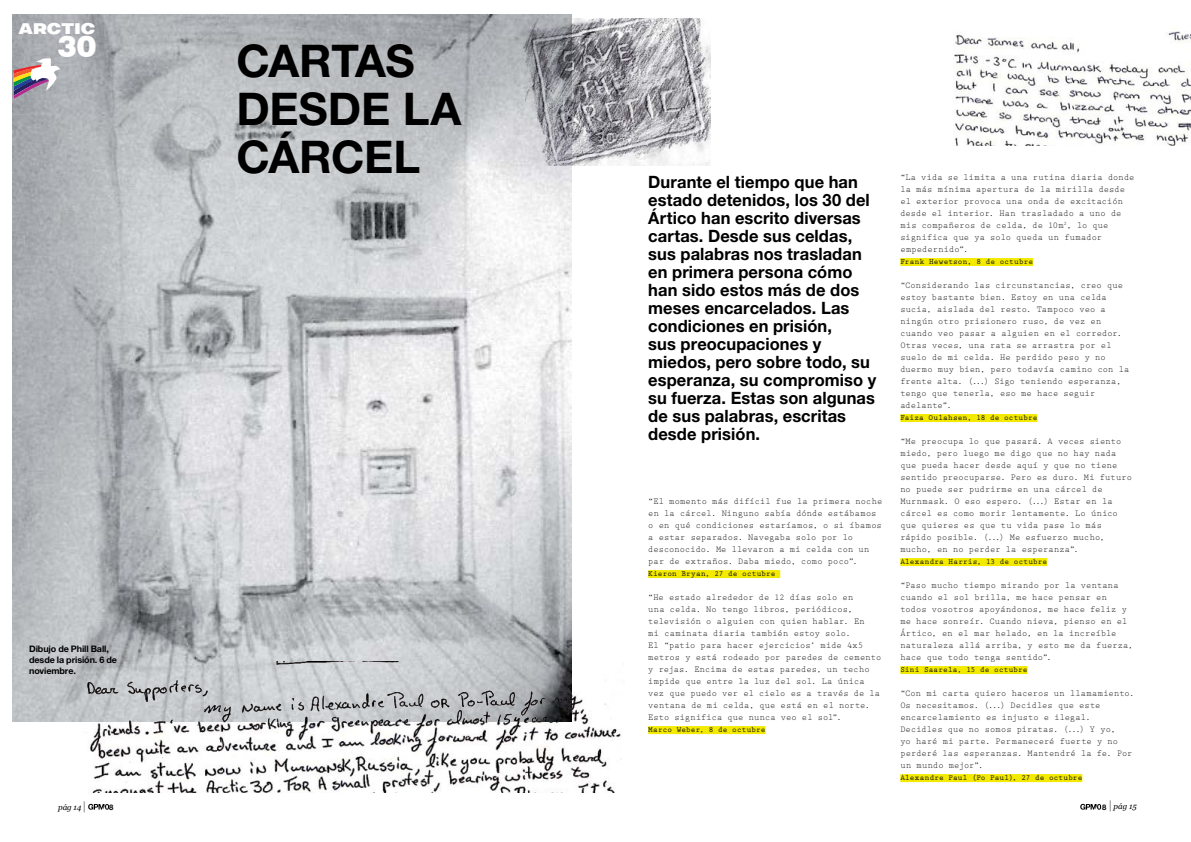
<style>
.page{position:relative;width:1191px;height:842px;background:#fff}
.page>*{position:absolute;margin:0;border:0;box-sizing:border-box;transform-origin:0 0}
.t1{font:700 45.1px/48px "Helvetica Neue LT Std";letter-spacing:-.005em;color:#000}
.t2{font:900 29.6px "Swiss 721 BT";color:#fff}
.t3{font:700 17px/18px "Helvetica Neue LT Std";letter-spacing:.005em;color:#000}
.t4{font:700 15px "Savethe Arctic";color:#fff}
.t5{font:9px/12px "Prestige Elite Std";letter-spacing:.015em;color:#000}
.t6{font:700 9px/11px "Helvetica Neue LT Std";letter-spacing:-.01em;color:#000}
.t7{font:700 8px "Prestige Elite Std";letter-spacing:.015em;color:#000}
.t8{font:italic 8px "Georgia";letter-spacing:-.01em;color:#000}
.t9{font:700 7.7px "Helvetica Neue LT Std";color:#000}
.s1{font-family:"Helvetica Neue LT Std";font-weight:100;font-style:normal;font-size:11px}
.s2{font-family:"Helvetica Neue LT Std";font-weight:700;font-style:normal;font-size:7.7px}
</style>
<div class="page">
<img style="left:13px;top:14px;width:558px;height:707px">
<svg style="left:88px;top:804px;width:21px;height:6px"></svg>
<svg style="left:1080px;top:804px;width:21px;height:6px"></svg>
<svg style="left:14px;top:58px;width:46px;height:41px"></svg>
<svg style="left:81px;top:657px;width:491px;height:5px"></svg>
<img style="left:81px;top:662px;width:542px;height:130px">
<div style="left:648px;top:570px;width:132px;height:8px;background:#f3ea00"></div>
<div style="left:648px;top:726px;width:117px;height:8px;background:#f3ea00"></div>
<img style="left:513px;top:18px;width:197px;height:147px">
<img style="left:954px;top:28px;width:237px;height:118px">
<div style="left:900px;top:258px;width:133px;height:8px;background:#f3ea00"></div>
<div style="left:900px;top:414px;width:137px;height:8px;background:#f3ea00"></div>
<div style="left:900px;top:558px;width:147px;height:8px;background:#f3ea00"></div>
<div style="left:900px;top:666px;width:127px;height:8px;background:#f3ea00"></div>
<div style="left:900px;top:774px;width:182px;height:8px;background:#f3ea00"></div>
<h3 class="t4" style="left:18px;top:20px;width:78px">ARCTIC</h3>
<h2 class="t2" style="left:57px;top:29px;width:40px">30</h2>
<h1 class="t1" style="left:236px;top:36px;width:227px">CARTAS<br>DESDE LA<br>CÁRCEL</h1>
<p class="t6" style="left:29px;top:643px;width:89px">Dibujo de Phill Ball, desde la prisión. 6 de noviembre.</p>
<p class="t3" style="left:648px;top:172px;width:229px">Durante el tiempo que han estado detenidos, los 30 del<br>Ártico han escrito diversas cartas. Desde sus celdas, sus palabras nos trasladan en primera persona cómo han sido estos más de dos meses encarcelados. Las condiciones en prisión,<br>sus preocupaciones y miedos, pero sobre todo, su esperanza, su compromiso y su fuerza. Estas son algunas de sus palabras, escritas desde prisión.</p>
<p class="t5" style="left:900px;top:172px;width:236px">“La vida se limita a una rutina diaria donde la más mínima apertura de la mirilla desde el exterior provoca una onda de excitación desde el interior. Han trasladado a uno de mis compañeros de celda, de 10m<sup>2</sup>, lo que significa que ya solo queda un fumador empedernido”.</p>
<p class="t7" style="left:900px;top:257px;width:134px">Frank Hewetson, 8 de octubre</p>
<p class="t5" style="left:900px;top:280px;width:230px">“Considerando las circunstancias, creo que estoy bastante bien. Estoy en una celda sucia, aislada del resto. Tampoco veo a ningún otro prisionero ruso, de vez en cuando veo pasar a alguien en el corredor.<br>Otras veces, una rata se arrastra por el suelo de mi celda. He perdido peso y no duermo muy bien, pero todavía camino con la frente alta. (...) Sigo teniendo esperanza, tengo que tenerla, eso me hace seguir adelante”.</p>
<p class="t7" style="left:900px;top:413px;width:139px">Faiza Oulahsen, 18 de octubre</p>
<p class="t5" style="left:900px;top:436px;width:233px">“Me preocupa lo que pasará. A veces siento miedo, pero luego me digo que no hay nada que pueda hacer desde aquí y que no tiene sentido preocuparse. Pero es duro. Mi futuro no puede ser pudrirme en una cárcel de Murnmask. O eso espero. (...) Estar en la cárcel es como morir lentamente. Lo único que quieres es que tu vida pase lo más rápido posible. (...) Me esfuerzo mucho, mucho, en no perder la esperanza”.</p>
<p class="t7" style="left:900px;top:557px;width:148px">Alexandra Harris, 13 de octubre</p>
<p class="t5" style="left:900px;top:580px;width:234px">“Paso mucho tiempo mirando por la ventana cuando el sol brilla, me hace pensar en todos vosotros apoyándonos, me hace feliz y me hace sonreír. Cuando nieva, pienso en el Ártico, en el mar helado, en la increíble naturaleza allá arriba, y esto me da fuerza, hace que todo tenga sentido”.</p>
<p class="t7" style="left:900px;top:665px;width:129px">Sini Saarela, 15 de octubre</p>
<p class="t5" style="left:900px;top:688px;width:235px">“Con mi carta quiero haceros un llamamiento.<br>Os necesitamos. (...) Decidles que este encarcelamiento es injusto e ilegal.<br>Decidles que no somos piratas. (...) Y yo,<br>yo haré mi parte. Permaneceré fuerte y no perderé las esperanzas. Mantendré la fe. Por un mundo mejor”.</p>
<p class="t7" style="left:900px;top:773px;width:183px">Alexandre Paul (Po Paul), 27 de octubre</p>
<p class="t5" style="left:648px;top:496px;width:235px">“El momento más difícil fue la primera noche en la cárcel. Ninguno sabía dónde estábamos o en qué condiciones estaríamos, o si íbamos a estar separados. Navegaba solo por lo desconocido. Me llevaron a mi celda con un par de extraños. Daba miedo, como poco”.</p>
<p class="t7" style="left:648px;top:569px;width:129px">Kieron Bryan, 27 de octubre</p>
<p class="t5" style="left:648px;top:592px;width:234px">“He estado alrededor de 12 días solo en<br>una celda. No tengo libros, periódicos, televisión o alguien con quien hablar. En<br>mi caminata diaria también estoy solo.<br>El “patio para hacer ejercicios’ mide 4x5 metros y está rodeado por paredes de cemento y rejas. Encima de estas paredes, un techo impide que entre la luz del sol. La única vez que puedo ver el cielo es a través de la ventana de mi celda, que está en el norte.<br>Esto significa que nunca veo el sol”.</p>
<p class="t7" style="left:648px;top:725px;width:119px">Marco Weber, 8 de octubre</p>
<p class="t8" style="left:58px;top:802px;width:29px">pág 14 <span class="s1">|</span></p>
<p class="t9" style="left:109px;top:802px;width:6px">8</p>
<p class="t8" style="left:1102px;top:801px;width:36px"><span class="s2">8</span> <span class="s1">|</span> pág 15</p>
</div>
